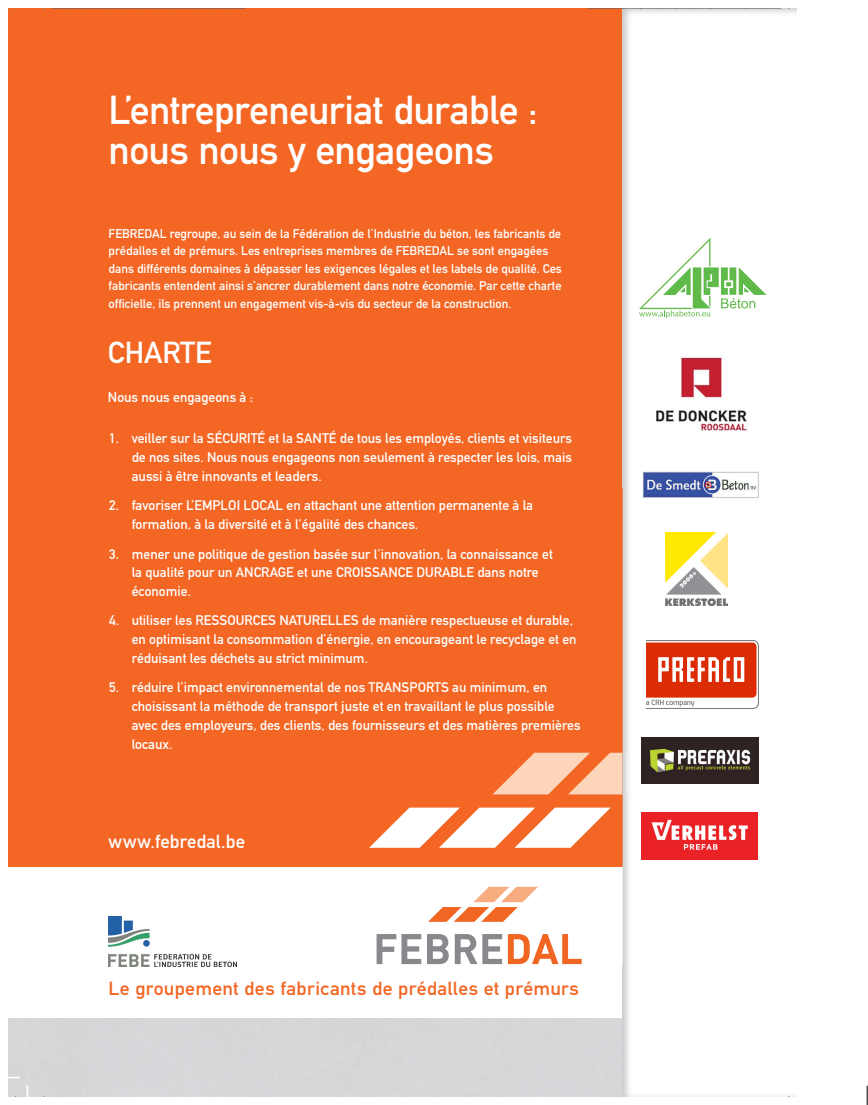
<style>
.page{position:relative;width:868px;height:1105px;background:#fff}
.page>*{position:absolute;margin:0;border:0;box-sizing:border-box;transform-origin:0 0}
.t1{font:39.88px/39.8px "DIN Mittelschrift Alternate";letter-spacing:-.015em;color:#fff}
.t2{font:30px "DIN Mittelschrift Alternate";color:#fff}
.t3{font:18.75px "DIN Mittelschrift Alternate";letter-spacing:.015em;color:#f36624;scale:1.05 1}
.t4{font:18.75px "DIN Mittelschrift Alternate";letter-spacing:.005em;color:#fff}
.t5{font:13.75px/18.8px "DIN Mittelschrift Alternate";color:#fff}
.t6{font:12.5px/17.5px "DIN Mittelschrift Alternate";color:#fff}
</style>
<div class="page">
<div style="left:9px;top:9px;width:22px;height:858px;background:#f36624"></div>
<img style="left:9px;top:1018px;width:19px;height:78px">
<div style="left:28px;top:9px;width:594px;height:858px;background:#f36624"></div>
<svg style="left:369px;top:808px;width:241px;height:40px"></svg>
<svg style="left:493px;top:753px;width:129px;height:41px"></svg>
<img style="left:109px;top:916px;width:127px;height:50px">
<img style="left:622px;top:9px;width:174px;height:1087px">
<img style="left:622px;top:753px;width:43px;height:41px">
<div style="left:639px;top:228px;width:127px;height:99px;background:#fff"></div>
<svg style="left:639px;top:238px;width:127px;height:80px"></svg>
<div style="left:639px;top:343px;width:127px;height:99px;background:#fff"></div>
<img style="left:656px;top:357px;width:91px;height:74px">
<img style="left:639px;top:458px;width:127px;height:55px">
<div style="left:639px;top:528px;width:127px;height:100px;background:#fff"></div>
<img style="left:665px;top:532px;width:62px;height:74px">
<div style="left:639px;top:719px;width:127px;height:68px;background:#fff"></div>
<div style="left:639px;top:802px;width:127px;height:73px;background:#fff"></div>
<img style="left:641px;top:737px;width:117px;height:47px">
<div style="left:639px;top:890px;width:127px;height:61px;background:#fff"></div>
<div style="left:639px;top:966px;width:127px;height:68px;background:#fff"></div>
<svg style="left:428px;top:887px;width:110px;height:35px"></svg>
<svg style="left:376px;top:934px;width:45px;height:30px"></svg>
<svg style="left:427px;top:934px;width:75px;height:30px"></svg>
<svg style="left:508px;top:934px;width:73px;height:30px"></svg>
<svg style="left:622px;top:9px;width:159px;height:1px"></svg>
<img style="left:641px;top:812px;width:116px;height:48px">
<svg style="left:27px;top:1085px;width:18px;height:12px"></svg>
<svg style="left:8px;top:1077px;width:12px;height:2px"></svg>
<svg style="left:866px;top:1085px;width:2px;height:20px"></svg>
<img style="left:646px;top:640px;width:112px;height:69px">
<h1 class="t1" style="left:109px;top:90px;width:430px">L’entrepreneuriat durable : nous nous y engageons</h1>
<p class="t6" style="left:109px;top:225px;width:455px">FEBREDAL regroupe, au sein de la Fédération de l’Industrie du béton, les fabricants de prédalles et de prémurs. Les entreprises membres de FEBREDAL se sont engagées dans différents domaines à dépasser les exigences légales et les labels de qualité. Ces fabricants entendent ainsi s’ancrer durablement dans notre économie. Par cette charte officielle, ils prennent un engagement vis-à-vis du secteur de la construction.</p>
<h2 class="t2" style="left:108px;top:335px;width:105px">CHARTE</h2>
<p class="t5" style="left:108px;top:387px;width:147px">Nous nous engageons à :</p>
<p class="t5" style="left:132px;top:429px;width:442px;text-align:justify;text-indent:-22px">1. veiller sur la SÉCURITÉ et la SANTÉ de tous les employés, clients et visiteurs de nos sites. Nous nous engageons non seulement à respecter les lois, mais aussi à être innovants et leaders.</p>
<p class="t5" style="left:132px;top:496px;width:403px;text-indent:-22px">2. favoriser L’EMPLOI LOCAL en attachant une attention permanente à la formation, à la diversité et à l’égalité des chances.</p>
<p class="t5" style="left:132px;top:544px;width:422px;text-indent:-22px">3. mener une politique de gestion basée sur l’innovation, la connaissance et la qualité pour un ANCRAGE et une CROISSANCE DURABLE dans notre économie.</p>
<p class="t5" style="left:132px;top:611px;width:446px;text-indent:-22px">4. utiliser les RESSOURCES NATURELLES de manière respectueuse et durable, en optimisant la consommation d’énergie, en encourageant le recyclage et en réduisant les déchets au strict minimum.</p>
<p class="t5" style="left:132px;top:678px;width:450px;text-indent:-22px">5. réduire l’impact environnemental de nos TRANSPORTS au minimum, en choisissant la méthode de transport juste et en travaillant le plus possible avec des employeurs, des clients, des fournisseurs et des matières premières locaux.</p>
<h3 class="t4" style="left:109px;top:831px;width:138px">www.febredal.be</h3>
<h3 class="t3" style="left:109px;top:978px;width:449px">Le groupement des fabricants de prédalles et prémurs</h3>
</div>
